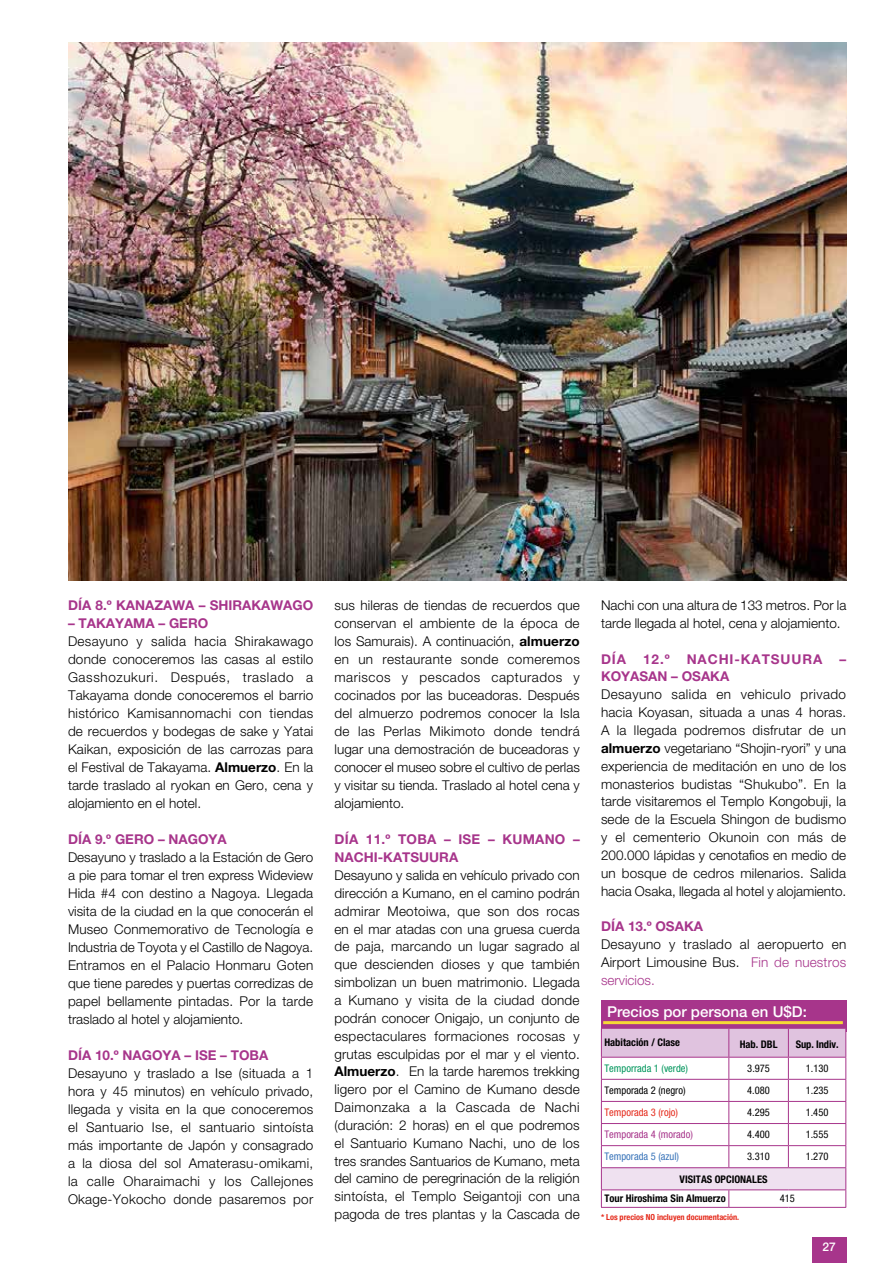
<style>
.page{position:relative;width:893px;height:1263px;background:#fff}
.page>*{position:absolute;margin:0;border:0;box-sizing:border-box;transform-origin:0 0}
.t1{font:500 15px "Helvetica Neue LT Std";color:#fff}
.t2{font:300 13.5px/18px "Helvetica Neue LT Std";color:#000;text-align:justify}
.t3{font:700 13.5px "Helvetica Neue LT Std";color:#a7358b}
.t4{font:700 13.5px/18px "Helvetica Neue LT Std";letter-spacing:.02em;color:#a7358b}
.t5{font:700 13.5px "Helvetica Neue LT Std";letter-spacing:.07em;color:#a7358b}
.t6{font:500 12px "Helvetica Neue LT Std";color:#fff}
.t7{font:700 condensed 10.5px/19.8px "Helvetica Neue LT Std";color:#000}
.t8{font:condensed 10.5px "Helvetica Neue LT Std";color:#000}
.t9{font:condensed 10.5px "Helvetica Neue LT Std";color:#00965c}
.t10{font:condensed 10.5px "Helvetica Neue LT Std";color:#a7358b}
.t11{font:condensed 10.5px "Helvetica Neue LT Std";color:#e52a1b}
.t12{font:condensed 10.5px "Helvetica Neue LT Std";color:#3974b9}
.t13{font:700 condensed 8.25px "Helvetica Neue";color:#e52a1b}
.s1{font-weight:700}
.s2{color:#a7358b}
</style>
<div class="page">
<div style="left:812px;top:1237px;width:34px;height:26px;background:#a7358b"></div>
<div style="left:601px;top:1000px;width:245px;height:32px;background:#a7358b"></div>
<hr style="left:603px;top:1021px;width:240px;height:3px;background:#f5d835">
<svg style="left:601px;top:1028px;width:245px;height:179px"></svg>
<hr style="left:601px;top:1207px;width:128px;height:1px;background:#a7358b">
<hr style="left:729px;top:1207px;width:59px;height:1px;background:#a7358b">
<hr style="left:788px;top:1207px;width:58px;height:1px;background:#a7358b">
<img style="left:68px;top:43px;width:778px;height:537px">
<p class="t3" style="left:68px;top:597px;width:247px">DÍA 8.º KANAZAWA – SHIRAKAWAGO</p>
<p class="t3" style="left:68px;top:615px;width:142px">– TAKAYAMA – GERO</p>
<p class="t2" style="left:68px;top:632px;width:247px">Desayuno y salida hacia Shirakawago donde conoceremos las casas al estilo Gasshozukuri. Después, traslado a Takayama donde conoceremos el barrio histórico Kamisannomachi con tiendas de recuerdos y bodegas de sake y Yatai Kaikan, exposición de las carrozas para el Festival de Takayama. <span class="s1">Almuerzo</span>. En la tarde traslado al ryokan en Gero, cena y alojamiento en el hotel.</p>
<p class="t3" style="left:68px;top:831px;width:160px">DÍA 9.º GERO – NAGOYA</p>
<p class="t2" style="left:68px;top:848px;width:247px">Desayuno y traslado a la Estación de Gero a pie para tomar el tren express Wideview Hida #4 con destino a Nagoya. Llegada visita de la ciudad en la que conocerán el Museo Conmemorativo de Tecnología e Industria de Toyota y el Castillo de Nagoya.<br>Entramos en el Palacio Honmaru Goten que tiene paredes y puertas corredizas de papel bellamente pintadas. Por la tarde traslado al hotel y alojamiento.</p>
<p class="t3" style="left:68px;top:1047px;width:202px">DÍA 10.º NAGOYA – ISE – TOBA</p>
<p class="t2" style="left:68px;top:1064px;width:247px">Desayuno y traslado a Ise (situada a 1 hora y 45 minutos) en vehículo privado, llegada y visita en la que conoceremos el Santuario Ise, el santuario sintoísta más importante de Japón y consagrado a la diosa del sol Amaterasu-omikami, la calle Oharaimachi y los Callejones Okage-Yokocho donde pasaremos por</p>
<p class="t2" style="left:335px;top:596px;width:247px">sus hileras de tiendas de recuerdos que conservan el ambiente de la época de los Samurais). A continuación, <span class="s1">almuerzo </span>en un restaurante sonde comeremos mariscos y pescados capturados y cocinados por las buceadoras. Después del almuerzo podremos conocer la Isla de las Perlas Mikimoto donde tendrá lugar una demostración de buceadoras y conocer el museo sobre el cultivo de perlas y visitar su tienda. Traslado al hotel cena y alojamiento.</p>
<p class="t4" style="left:335px;top:830px;width:247px">DÍA 11.º TOBA – ISE – KUMANO –<br>NACHI-KATSUURA</p>
<p class="t2" style="left:335px;top:866px;width:247px">Desayuno y salida en vehículo privado con dirección a Kumano, en el camino podrán admirar Meotoiwa, que son dos rocas en el mar atadas con una gruesa cuerda de paja, marcando un lugar sagrado al que descienden dioses y que también simbolizan un buen matrimonio. Llegada a Kumano y visita de la ciudad donde podrán conocer Onigajo, un conjunto de espectaculares formaciones rocosas y grutas esculpidas por el mar y el viento.<br><span class="s1">Almuerzo</span>. En la tarde haremos trekking ligero por el Camino de Kumano desde Daimonzaka a la Cascada de Nachi (duración: 2 horas) en el que podremos el Santuario Kumano Nachi, uno de los tres srandes Santuarios de Kumano, meta del camino de peregrinación de la religión sintoísta, el Templo Seigantoji con una pagoda de tres plantas y la Cascada de</p>
<p class="t2" style="left:601px;top:596px;width:247px">Nachi con una altura de 133 metros. Por la tarde llegada al hotel, cena y alojamiento.</p>
<p class="t3" style="left:601px;top:650px;width:27px">DÍA</p>
<p class="t3" style="left:643px;top:650px;width:28px">12.º</p>
<p class="t5" style="left:687px;top:650px;width:137px">NACHI-KATSUURA</p>
<p class="t3" style="left:839px;top:650px;width:8px">–</p>
<p class="t3" style="left:601px;top:668px;width:130px">KOYASAN – OSAKA</p>
<p class="t2" style="left:601px;top:685px;width:247px">Desayuno salida en vehiculo privado hacia Koyasan, situada a unas 4 horas.<br>A la llegada podremos disfrutar de un <span class="s1">almuerzo</span> vegetariano “Shojin-ryori” y una experiencia de meditación en uno de los monasterios budistas “Shukubo”. En la tarde visitaremos el Templo Kongobuji, la sede de la Escuela Shingon de budismo y el cementerio Okunoin con más de 200.000 lápidas y cenotafios en medio de un bosque de cedros milenarios. Salida hacia Osaka, llegada al hotel y alojamiento.</p>
<p class="t3" style="left:601px;top:918px;width:103px">DÍA 13.º OSAKA</p>
<p class="t2" style="left:601px;top:935px;width:247px">Desayuno y traslado al aeropuerto en Airport Limousine Bus. <span class="s2">Fin de nuestros servicios.</span></p>
<p class="t1" style="left:607px;top:1003px;width:201px">Precios por persona en U$D:</p>
<p class="t7" style="left:604px;top:1033px;width:77px">Habitación / Clase</p>
<p class="t7" style="left:740px;top:1034px;width:39px">Hab. DBL</p>
<p class="t7" style="left:796px;top:1034px;width:44px">Sup. Indiv.</p>
<p class="t9" style="left:604px;top:1062px;width:85px">Temporrada 1 (verde)</p>
<p class="t8" style="left:747px;top:1062px;width:24px">3.975</p>
<p class="t8" style="left:806px;top:1062px;width:24px">1.130</p>
<p class="t8" style="left:604px;top:1084px;width:83px">Temporada 2 (negro)</p>
<p class="t8" style="left:747px;top:1084px;width:24px">4.080</p>
<p class="t8" style="left:806px;top:1084px;width:24px">1.235</p>
<p class="t11" style="left:604px;top:1106px;width:75px">Temporada 3 (rojo)</p>
<p class="t8" style="left:747px;top:1106px;width:24px">4.295</p>
<p class="t8" style="left:806px;top:1106px;width:24px">1.450</p>
<p class="t10" style="left:604px;top:1128px;width:90px">Temporada 4 (morado)</p>
<p class="t8" style="left:747px;top:1128px;width:24px">4.400</p>
<p class="t8" style="left:806px;top:1128px;width:24px">1.555</p>
<p class="t12" style="left:604px;top:1151px;width:76px">Temporada 5 (azul)</p>
<p class="t8" style="left:747px;top:1151px;width:24px">3.310</p>
<p class="t8" style="left:806px;top:1151px;width:24px">1.270</p>
<p class="t7" style="left:604px;top:1169px;width:165px;text-indent:75px">VISITAS OPCIONALES<br>Tour Hiroshima Sin Almuerzo</p>
<p class="t8" style="left:780px;top:1192px;width:17px">415</p>
<p class="t13" style="left:601px;top:1210px;width:140px">* Los precios NO incluyen documentación.</p>
<p class="t6" style="left:822px;top:1239px;width:15px">27</p>
</div>
